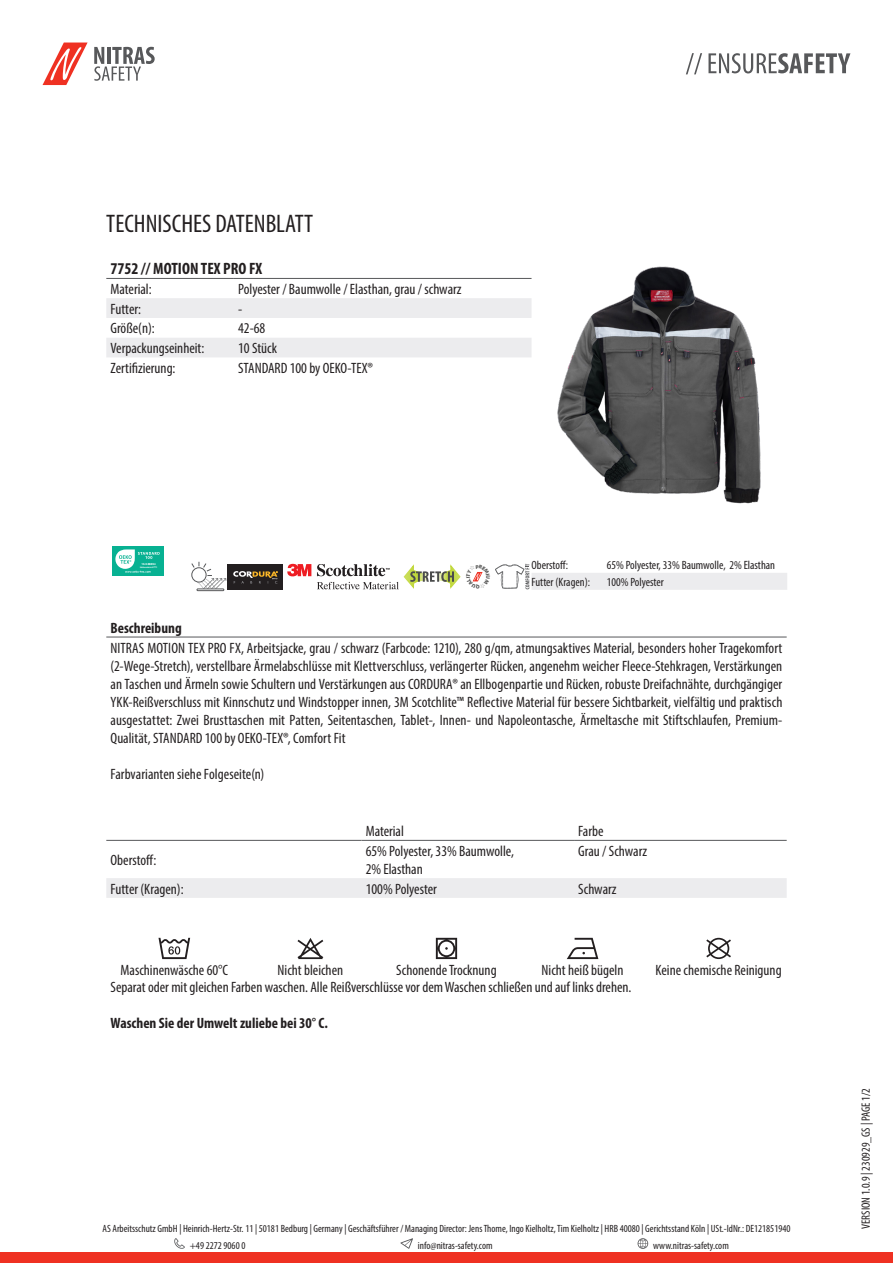
<style>
.page{position:relative;width:893px;height:1263px;background:#fff}
.page>*{position:absolute;margin:0;border:0;box-sizing:border-box;transform-origin:0 0}
.t1{font:condensed 25.5px "Myriad Pro";color:#231f20}
.t2{font:700 condensed 16.5px "Myriad Pro";color:#231f20}
.Headline_Nitras{font:condensed 15px/18px "Myriad Pro";color:#231f20;text-align:justify}
.t3{font:700 condensed 15px "Myriad Pro";color:#231f20}
.t4{font:condensed 12px "Myriad Pro";color:#231f20}
.t5{font:condensed 10.5px/17px "Myriad Pro";color:#231f20}
.t6{font:700 3px "Foco";color:#fff}
.t7{font:700 2.4px "Foco";color:#fff}
</style>
<div class="page">
<div style="left:0;top:1252px;width:893px;height:11px;background:#ef3122"></div>
<svg style="left:174px;top:1238px;width:11px;height:11px"></svg>
<svg style="left:400px;top:1238px;width:13px;height:11px"></svg>
<svg style="left:638px;top:1238px;width:10px;height:11px"></svg>
<svg style="left:43px;top:43px;width:45px;height:42px"></svg>
<svg style="left:94px;top:47px;width:61px;height:34px"></svg>
<svg style="left:686px;top:53px;width:16px;height:21px"></svg>
<svg style="left:708px;top:53px;width:142px;height:20px"></svg>
<svg style="left:106px;top:298px;width:425px;height:59px"></svg>
<hr style="left:106px;top:278px;width:128px;height:1px;background:#57585a">
<hr style="left:234px;top:278px;width:297px;height:1px;background:#57585a">
<img style="left:531px;top:266px;width:230px;height:238px">
<div style="left:112px;top:546px;width:52px;height:29px;background:#07b192"></div>
<svg style="left:115px;top:549px;width:45px;height:24px"></svg>
<div style="left:228px;top:564px;width:55px;height:25px;background:#231f20"></div>
<svg style="left:233px;top:571px;width:45px;height:13px"></svg>
<svg style="left:287px;top:564px;width:24px;height:12px"></svg>
<hr style="left:106px;top:637px;width:681px;height:1px;background:#57585a">
<div style="left:106px;top:878px;width:681px;height:20px;background:#ececee"></div>
<hr style="left:106px;top:840px;width:255px;height:1px;background:#57585a">
<hr style="left:361px;top:840px;width:213px;height:1px;background:#57585a">
<hr style="left:574px;top:840px;width:213px;height:1px;background:#57585a">
<svg style="left:158px;top:938px;width:32px;height:21px"></svg>
<svg style="left:297px;top:938px;width:26px;height:21px"></svg>
<svg style="left:436px;top:938px;width:21px;height:21px"></svg>
<svg style="left:567px;top:938px;width:31px;height:21px"></svg>
<svg style="left:706px;top:938px;width:25px;height:21px"></svg>
<svg style="left:191px;top:562px;width:35px;height:27px"></svg>
<div style="left:197px;top:589px;width:27px;height:2px;border:1px solid #57585a"></div>
<svg style="left:317px;top:564px;width:470px;height:26px"></svg>
<p class="t1" style="left:106px;top:208px;width:208px">TECHNISCHES DATENBLATT</p>
<p class="t2" style="left:111px;top:258px;width:153px">7752 // MOTION TEX PRO FX</p>
<p class="Headline_Nitras" style="left:111px;top:280px;width:43px">Material:</p>
<p class="Headline_Nitras" style="left:238px;top:280px;width:225px">Polyester / Baumwolle / Elasthan, grau / schwarz</p>
<p class="Headline_Nitras" style="left:111px;top:300px;width:32px">Futter:</p>
<p class="Headline_Nitras" style="left:238px;top:300px;width:6px">-</p>
<p class="Headline_Nitras" style="left:111px;top:319px;width:46px">Größe(n):</p>
<p class="Headline_Nitras" style="left:238px;top:319px;width:29px">42-68</p>
<p class="Headline_Nitras" style="left:111px;top:339px;width:95px">Verpackungseinheit:</p>
<p class="Headline_Nitras" style="left:238px;top:339px;width:40px">10 Stück</p>
<p class="Headline_Nitras" style="left:111px;top:359px;width:67px">Zertifizierung:</p>
<p class="Headline_Nitras" style="left:238px;top:359px;width:136px">STANDARD 100 by OEKO-TEX®</p>
<p class="t6" style="left:141px;top:562px;width:16px">16.0.88894</p>
<p class="t7" style="left:140px;top:565px;width:19px">Hohenstein HTTI</p>
<p class="t4" style="left:531px;top:558px;width:38px">Oberstoff:</p>
<p class="t4" style="left:607px;top:558px;width:170px">65% Polyester, 33% Baumwolle, 2% Elasthan</p>
<p class="t4" style="left:531px;top:575px;width:60px">Futter (Kragen):</p>
<p class="t4" style="left:607px;top:575px;width:58px">100% Polyester</p>
<p class="t3" style="left:111px;top:618px;width:73px">Beschreibung</p>
<p class="Headline_Nitras" style="left:111px;top:638px;width:673px">NITRAS MOTION TEX PRO FX, Arbeitsjacke, grau / schwarz (Farbcode: 1210), 280 g/qm, atmungsaktives Material, besonders hoher Tragekomfort (2-Wege-Stretch), verstellbare Ärmelabschlüsse mit Klettverschluss, verlängerter Rücken, angenehm weicher Fleece-Stehkragen, Verstärkungen an Taschen und Ärmeln sowie Schultern und Verstärkungen aus CORDURA® an Ellbogenpartie und Rücken, robuste Dreifachnähte, durchgängiger YKK-Reißverschluss mit Kinnschutz und Windstopper innen, 3M Scotchlite™ Reflective Material für bessere Sichtbarkeit, vielfältig und praktisch ausgestattet: Zwei Brusttaschen mit Patten, Seitentaschen, Tablet-, Innen- und Napoleontasche, Ärmeltasche mit Stiftschlaufen, Premium-Qualität, STANDARD 100 by OEKO-TEX®, Comfort Fit</p>
<p class="Headline_Nitras" style="left:111px;top:764px;width:155px">Farbvarianten siehe Folgeseite(n)</p>
<p class="Headline_Nitras" style="left:111px;top:851px;width:47px">Oberstoff:</p>
<p class="Headline_Nitras" style="left:366px;top:822px;width:40px">Material</p>
<p class="Headline_Nitras" style="left:578px;top:822px;width:27px">Farbe</p>
<p class="Headline_Nitras" style="left:366px;top:842px;width:150px">65% Polyester, 33% Baumwolle,</p>
<p class="Headline_Nitras" style="left:366px;top:860px;width:59px">2% Elasthan</p>
<p class="Headline_Nitras" style="left:578px;top:842px;width:70px">Grau / Schwarz</p>
<p class="Headline_Nitras" style="left:111px;top:879px;width:75px">Futter (Kragen):</p>
<p class="Headline_Nitras" style="left:366px;top:879px;width:73px">100% Polyester</p>
<p class="Headline_Nitras" style="left:578px;top:879px;width:40px">Schwarz</p>
<p class="Headline_Nitras" style="left:121px;top:960px;width:109px">Maschinenwäsche 60°C</p>
<p class="Headline_Nitras" style="left:278px;top:960px;width:67px">Nicht bleichen</p>
<p class="Headline_Nitras" style="left:396px;top:960px;width:102px">Schonende Trocknung</p>
<p class="Headline_Nitras" style="left:542px;top:960px;width:83px">Nicht heiß bügeln</p>
<p class="Headline_Nitras" style="left:656px;top:960px;width:128px">Keine chemische Reinigung</p>
<p class="Headline_Nitras" style="left:111px;top:978px;width:522px">Separat oder mit gleichen Farben waschen. Alle Reißverschlüsse vor dem Waschen schließen und auf links drehen.</p>
<p class="t3" style="left:111px;top:1014px;width:219px">Waschen Sie der Umwelt zuliebe bei 30° C.</p>
<p class="t5" style="left:190px;top:1220px;width:602px;text-indent:-87px">AS Arbeitsschutz GmbH | Heinrich-Hertz-Str. 11 | 50181 Bedburg | Germany | Geschäftsführer / Managing Director: Jens Thome, Ingo Kielholtz, Tim Kielholtz | HRB 40080 | Gerichtsstand Köln | USt.-IdNr.: DE121851940 +49 2272 9060 0</p>
<p class="t5" style="left:418px;top:1237px;width:76px">info@nitras-safety.com</p>
<p class="t5" style="left:653px;top:1237px;width:77px">www.nitras-safety.com</p>
<p class="t4" style="left:859px;top:1229px;width:142px;rotate:-90deg">VERSION 1.0.9 | 230929_GS | PAGE 1/2</p>
</div>
